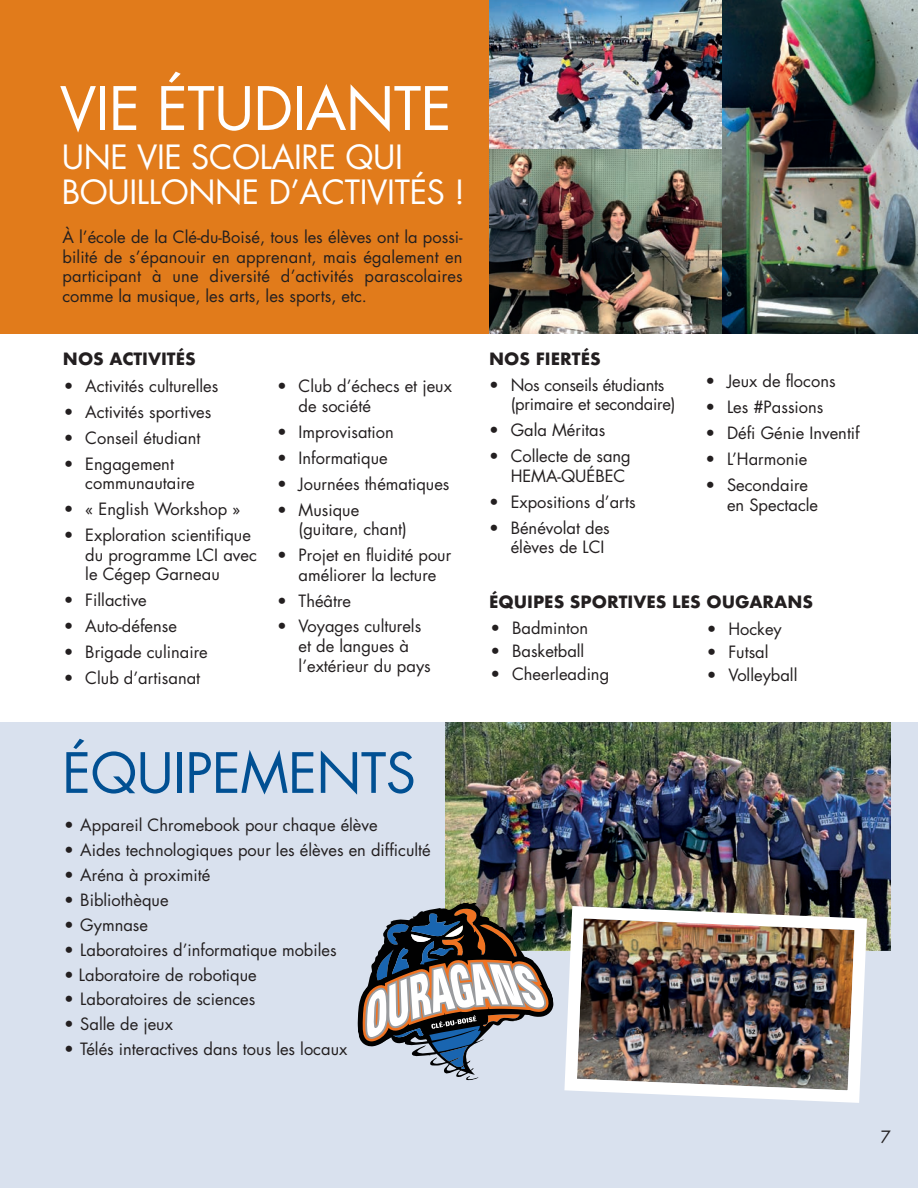
<style>
.page{position:relative;width:918px;height:1188px;background:#fff}
.page>*{position:absolute;margin:0;border:0;box-sizing:border-box;transform-origin:0 0}
.t1{font:58.2px "Futura Std";letter-spacing:-.01em;color:#fff}
.t2{font:54px "Futura Std";letter-spacing:-.01em;color:#015093}
.t3{font:32.55px/34.7px "Futura Std";letter-spacing:-.01em;color:#fff}
.t4{font:16.5px/19.5px "Futura Std";color:#231f20}
.t5{font:700 16.5px "Futura";color:#231f20}
</style>
<div class="page">
<div style="left:0;top:722px;width:918px;height:466px;background:#d9e1ee"></div>
<div style="left:0;top:0;width:918px;height:334px;background:#e17b1b"></div>
<img style="left:721px;top:0;width:197px;height:334px">
<img style="left:446px;top:722px;width:445px;height:228px">
<svg style="left:357px;top:902px;width:198px;height:179px"></svg>
<img style="left:489px;top:0;width:232px;height:149px">
<img style="left:489px;top:149px;width:232px;height:185px">
<img style="left:558px;top:900px;width:315px;height:203px">
<p class="t1" style="left:60px;top:82px;width:393px">VIE ÉTUDIANTE</p>
<p class="t3" style="left:62px;top:142px;width:405px">UNE VIE SCOLAIRE QUI<br>BOUILLONNE D’ACTIVITÉS !</p>
<p class="t4" style="left:62px;top:229px;width:402px;text-align:justify">À l’école de la Clé-du-Boisé, tous les élèves ont la possi&shy;bilité de s’épanouir en apprenant, mais également en participant à une diversité d’activités parascolaires comme la musique, les arts, les sports, etc.</p>
<p class="t5" style="left:63px;top:348px;width:134px">NOS ACTIVITÉS</p>
<p class="t4" style="left:64px;top:378px;width:156px">• Activités culturelles</p>
<p class="t4" style="left:64px;top:404px;width:149px">• Activités sportives</p>
<p class="t4" style="left:64px;top:429px;width:138px">• Conseil étudiant</p>
<p class="t4" style="left:85px;top:455px;width:111px;text-indent:-22px">• Engagement communautaire</p>
<p class="t4" style="left:64px;top:501px;width:178px">• « English Workshop »</p>
<p class="t4" style="left:85px;top:527px;width:173px;text-indent:-22px">• Exploration scientifique du programme LCI avec le Cégep Garneau</p>
<p class="t4" style="left:64px;top:592px;width:85px">• Fillactive</p>
<p class="t4" style="left:64px;top:618px;width:115px">• Auto-défense</p>
<p class="t4" style="left:64px;top:644px;width:146px">• Brigade culinaire</p>
<p class="t4" style="left:64px;top:670px;width:138px">• Club d’artisanat</p>
<p class="t5" style="left:489px;top:348px;width:113px">NOS FIERTÉS</p>
<p class="t4" style="left:511px;top:376px;width:166px;text-indent:-22px">• Nos conseils étudiants (primaire et secondaire)</p>
<p class="t4" style="left:489px;top:422px;width:118px">• Gala Méritas</p>
<p class="t4" style="left:511px;top:448px;width:122px;text-indent:-22px">• Collecte de sang<br>HEMA-QUÉBEC</p>
<p class="t4" style="left:489px;top:493px;width:148px">• Expositions d’arts</p>
<p class="t4" style="left:511px;top:519px;width:101px;text-indent:-22px">• Bénévolat des élèves de LCI</p>
<p class="t4" style="left:705px;top:373px;width:132px">• Jeux de flocons</p>
<p class="t4" style="left:705px;top:399px;width:120px">• Les #Passions</p>
<p class="t4" style="left:705px;top:425px;width:156px">• Défi Génie Inventif</p>
<p class="t4" style="left:705px;top:451px;width:104px">• L’Harmonie</p>
<p class="t4" style="left:727px;top:477px;width:93px;text-indent:-22px">• Secondaire en Spectacle</p>
<p class="t4" style="left:299px;top:378px;width:155px;text-indent:-22px">• Club d’échecs et jeux de société</p>
<p class="t4" style="left:277px;top:423px;width:118px">• Improvisation</p>
<p class="t4" style="left:277px;top:449px;width:112px">• Informatique</p>
<p class="t4" style="left:277px;top:475px;width:174px">• Journées thématiques</p>
<p class="t4" style="left:299px;top:501px;width:110px;text-indent:-22px">• Musique (guitare, chant)</p>
<p class="t4" style="left:277px;top:547px;width:176px;text-align:center">• Projet en fluidité pour améliorer la lecture</p>
<p class="t4" style="left:277px;top:592px;width:76px">• Théâtre</p>
<p class="t4" style="left:299px;top:618px;width:134px;text-indent:-22px">• Voyages culturels et de langues à l’extérieur du pays</p>
<p class="t4" style="left:491px;top:620px;width:99px">• Bad minton</p>
<p class="t5" style="left:489px;top:591px;width:326px">ÉQUIPES SPORTIVES LES OUGARANS</p>
<p class="t4" style="left:707px;top:620px;width:77px">• Hockey</p>
<p class="t4" style="left:707px;top:643px;width:63px">• Futsal</p>
<p class="t4" style="left:707px;top:666px;width:92px">• Volleyball</p>
<p class="t4" style="left:491px;top:643px;width:95px">• Basketball</p>
<p class="t4" style="left:491px;top:666px;width:120px">• Cheerleading</p>
<p class="t2" style="left:62px;top:748px;width:355px">ÉQUIPEMENTS</p>
<p class="t4" style="left:64px;top:817px;width:315px">• Appareil Chromebook pour chaque élève</p>
<p class="t4" style="left:64px;top:842px;width:368px">• Aides technologiques pour les élèves en difficulté</p>
<p class="t4" style="left:64px;top:867px;width:148px">• Aréna à proximité</p>
<p class="t4" style="left:64px;top:891px;width:106px">• Bibliothèque</p>
<p class="t4" style="left:64px;top:916px;width:86px">• Gymnase</p>
<p class="t4" style="left:64px;top:941px;width:274px">• Laboratoires d’informatique mobiles</p>
<p class="t4" style="left:64px;top:966px;width:194px">• Laboratoire de robotique</p>
<p class="t4" style="left:64px;top:991px;width:193px">• Laboratoires de sciences</p>
<p class="t4" style="left:64px;top:1016px;width:110px">• Salle de jeux</p>
<p class="t4" style="left:64px;top:1041px;width:285px">• Télés interactives dans tous les locaux</p>
<p class="t4" style="left:881px;top:1129px;width:12px">7</p>
</div>
